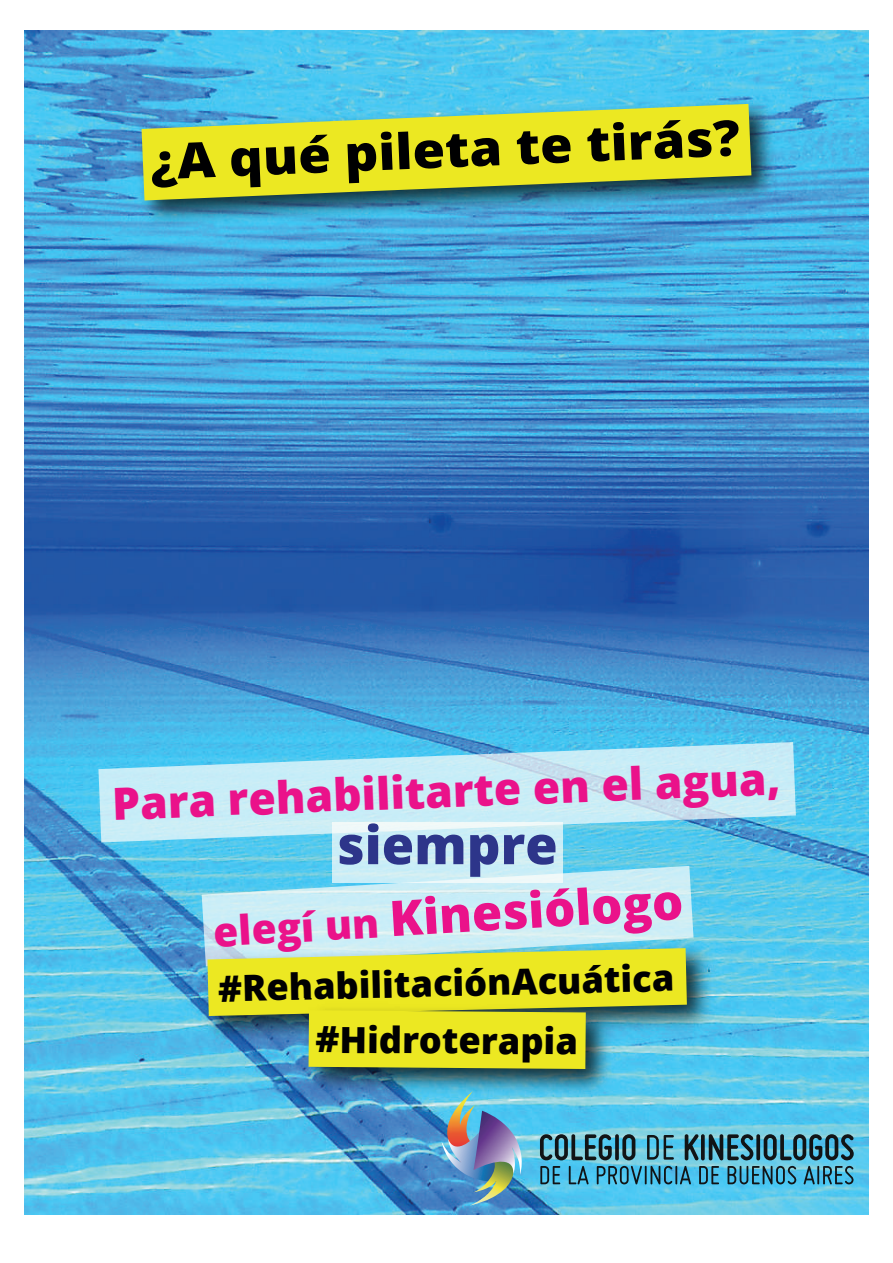
<style>
.page{position:relative;width:893px;height:1263px;background:#fff}
.page>*{position:absolute;margin:0;border:0;box-sizing:border-box;transform-origin:0 0}
.t1{font:800 52.5px "Open Sans";color:#2d358a}
.t2{font:800 49.35px "Open Sans";color:#000001;scale:1.07 1}
.t3{font:800 49.05px "Open Sans";color:#ea128a}
.t4{font:800 44.4px "Open Sans";color:#ea128a}
.t5{font:800 36.15px "Open Sans";letter-spacing:-.01em;color:#000001}
.s1{font-size:40.65px}
</style>
<div class="page">
<img style="left:25px;top:30px;width:843px;height:1185px">
<img style="left:129px;top:92px;width:656px;height:141px">
<svg style="left:142px;top:104px;width:609px;height:96px;background:#bdd147"></svg>
<svg style="left:98px;top:742px;width:698px;height:100px;background:#aae0f2"></svg>
<svg style="left:202px;top:866px;width:491px;height:70px;background:#bde8f4"></svg>
<svg style="left:332px;top:822px;width:230px;height:61px;background:#d2eff6"></svg>
<img style="left:195px;top:936px;width:525px;height:113px">
<img style="left:296px;top:1069px;width:323px;height:33px">
<svg style="left:207px;top:948px;width:480px;height:121px;background:#c4d44b"></svg>
<svg style="left:540px;top:1134px;width:314px;height:51px;background:#468ea5"></svg>
<img style="left:442px;top:1091px;width:82px;height:114px">
<h2 class="t2" style="left:149px;top:122px;width:553px;rotate:-2deg">¿A qué pileta te tirás?</h2>
<p class="t4" style="left:111px;top:769px;width:670px;rotate:-2deg">Para rehabilitarte en el agua,</p>
<h1 class="t1" style="left:337px;top:805px;width:223px">siempre</h1>
<h3 class="t3" style="left:211px;top:889px;width:472px;rotate:-3deg"><span class="s1">elegí un</span> Kinesiólogo</h3>
<p class="t5" style="left:218px;top:959px;width:458px;rotate:-1deg">#RehabilitaciónAcuática</p>
<p class="t5" style="left:315px;top:1013px;width:264px">#Hidroterapia</p>
</div>
